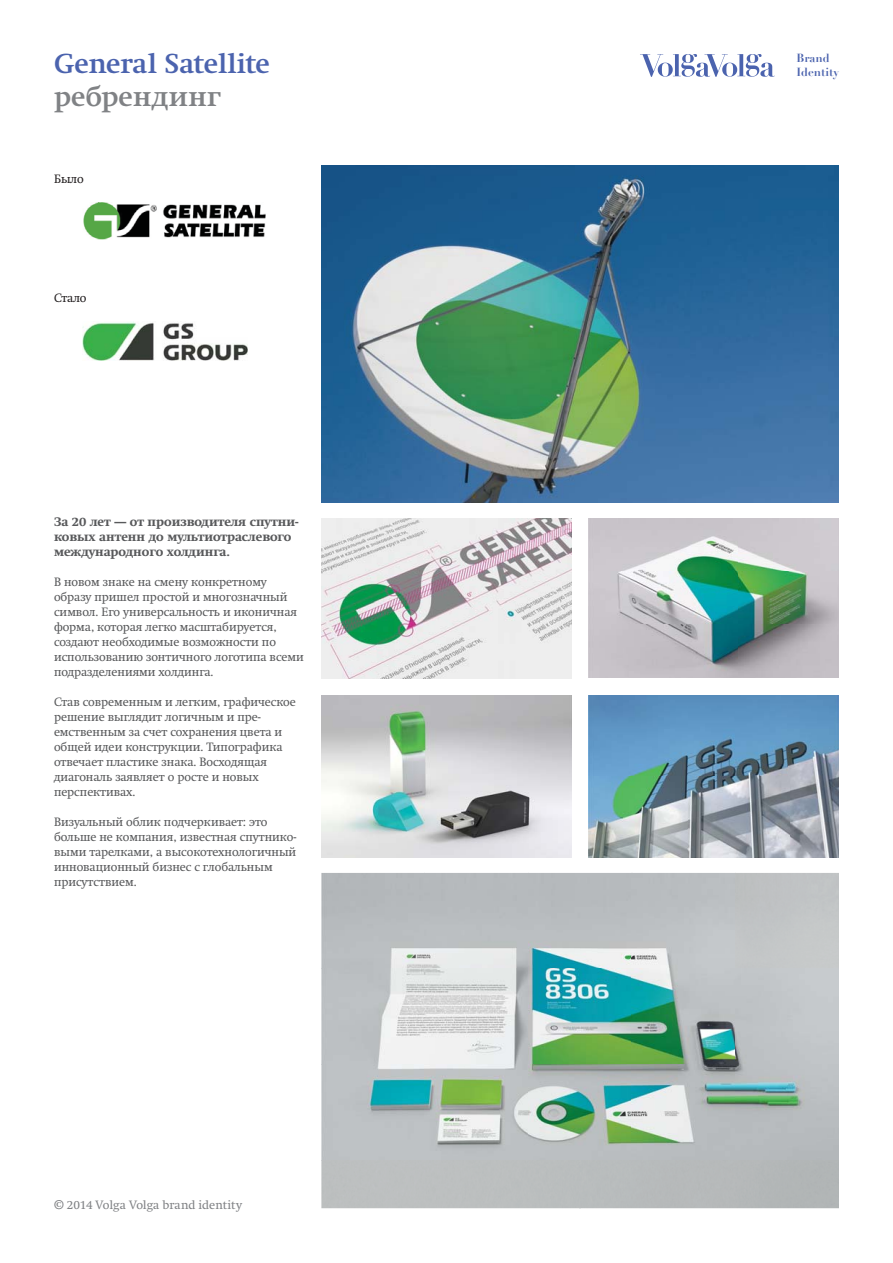
<style>
.page{position:relative;width:893px;height:1263px;background:#fff}
.page>*{position:absolute;margin:0;border:0;box-sizing:border-box;transform-origin:0 0}
.t1{font:700 27px "Swift";letter-spacing:-.005em;color:#4b63ae}
.t2{font:700 27px "Swift";letter-spacing:.005em;color:#808285}
.t3{font:12px/15px "Swift";color:#58595b}
.t4{font:800 12px/15px "Swift";color:#58595b}
.t5{font:12px "Swift";color:#808285}
.t6{font:12px "Swift";color:#231f20}
.t7{font:700 11.55px "Didot";color:#4b63ae}
</style>
<div class="page">
<img style="left:589px;top:695px;width:250px;height:163px">
<svg style="left:640px;top:54px;width:135px;height:23px"></svg>
<img style="left:83px;top:322px;width:164px;height:38px">
<img style="left:83px;top:203px;width:183px;height:36px">
<img style="left:321px;top:166px;width:518px;height:336px">
<img style="left:321px;top:873px;width:518px;height:335px">
<img style="left:589px;top:519px;width:250px;height:159px">
<img style="left:321px;top:519px;width:251px;height:159px">
<img style="left:321px;top:695px;width:251px;height:163px">
<h1 class="t1" style="left:54px;top:51px;width:217px">General Satellite</h1>
<h1 class="t2" style="left:54px;top:83px;width:168px">ребрендинг</h1>
<p class="t6" style="left:54px;top:173px;width:31px">Было</p>
<p class="t6" style="left:54px;top:292px;width:34px">Стало</p>
<p class="t4" style="left:54px;top:515px;width:246px">За 20 лет — от производителя спутни&shy;ковых антенн до мультиотраслевого международного холдинга.</p>
<p class="t3" style="left:54px;top:575px;width:251px">В новом знаке на смену конкретному образу пришел простой и многозначный символ. Его универсальность и иконичная форма, которая легко масштабируется, создают необходимые возможности по использованию зонтичного логотипа всеми подразделениями холдинга.</p>
<p class="t3" style="left:54px;top:695px;width:243px">Став современным и легким, графическое решение выглядит логичным и пре&shy;емственным за счет сохранения цвета и общей идеи конструкции. Типографика отвечает пластике знака. Восходящая диагональ заявляет о росте и новых перспективах.</p>
<p class="t3" style="left:54px;top:815px;width:244px">Визуальный облик подчеркивает: это больше не компания, известная спутнико&shy;выми тарелками, а высокотехнологичный инновационный бизнес с глобальным присутствием.</p>
<p class="t5" style="left:54px;top:1199px;width:190px">© 2014 Volga Volga brand identity</p>
<p class="t7" style="left:796px;top:51px;width:35px">Brand</p>
<p class="t7" style="left:796px;top:65px;width:44px">Identity</p>
</div>
